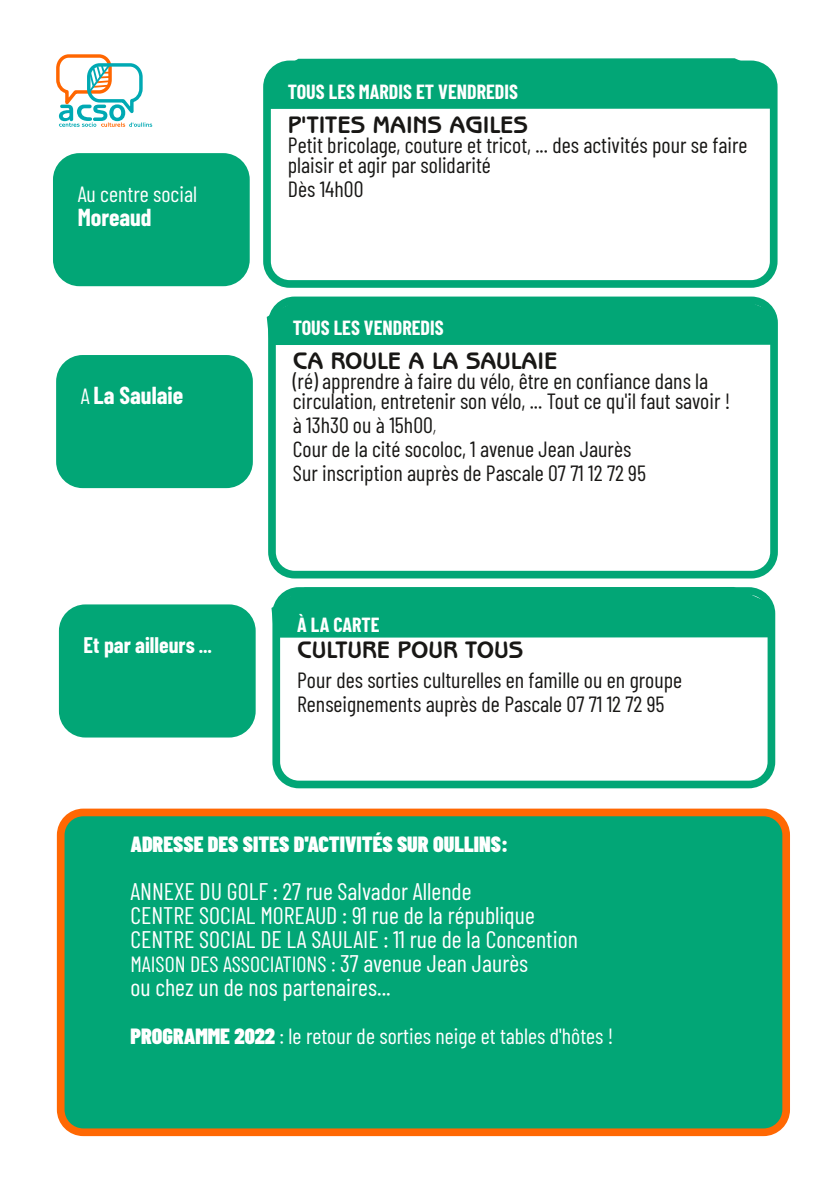
<style>
.page{position:relative;width:840px;height:1191px;background:#fff}
.page>*{position:absolute;margin:0;border:0;box-sizing:border-box;transform-origin:0 0}
.t1{font:24px/24px "Barlow Condensed";color:#fff}
.t2{font:700 24px "Benguiat Gothic Std";letter-spacing:-.005em;color:#181715}
.t3{font:700 24px "Barlow Condensed";color:#fff}
.t4{font:22px/24px "Barlow Condensed";color:#181715}
.t5{font:22px "Barlow Condensed";color:#fff}
.t6{font:900 22px "Barlow Condensed";color:#fff}
.t7{font:700 22px "Barlow Condensed";color:#fff}
.t8{font:700 20px "Barlow Condensed";color:#fff}
.s1{font-weight:400;font-size:22px}
.s2{font-size:20px}
.s3{font-weight:300;font-style:italic;font-size:20px}
.s4{font-size:24px}
.s5{font-weight:900}
</style>
<div class="page">
<div style="left:61px;top:812px;width:724px;height:320px;background:#02a676;border-radius:23px"></div>
<div style="left:57px;top:808px;width:732px;height:328px;border:8px solid #ff6803;border-radius:23px"></div>
<div style="left:272px;top:58px;width:496px;height:51px;background:#02a676"></div>
<div style="left:266px;top:305px;width:502px;height:40px;background:#02a676"></div>
<div style="left:271px;top:596px;width:494px;height:41px;background:#02a676"></div>
<svg style="left:56px;top:54px;width:96px;height:73px"></svg>
<div style="left:57px;top:157px;width:189px;height:125px;background:#02a676;border-radius:23px"></div>
<div style="left:53px;top:153px;width:196px;height:133px;border:8px solid #02a676;border-radius:23px"></div>
<div style="left:263px;top:61px;width:514px;height:227px;border:8px solid #02a676;border-radius:23px"></div>
<div style="left:272px;top:587px;width:502px;height:201px;border:8px solid #02a676;border-radius:23px"></div>
<div style="left:268px;top:296px;width:509px;height:282px;border:8px solid #02a676;border-radius:23px"></div>
<div style="left:60px;top:359px;width:189px;height:125px;background:#02a676;border-radius:23px"></div>
<div style="left:56px;top:355px;width:197px;height:133px;border:8px solid #02a676;border-radius:23px"></div>
<div style="left:63px;top:608px;width:189px;height:125px;background:#02a676;border-radius:23px"></div>
<div style="left:59px;top:604px;width:196px;height:133px;border:8px solid #02a676;border-radius:23px"></div>
<p class="t5" style="left:78px;top:180px;width:121px">Au centre social</p>
<p class="t3" style="left:78px;top:202px;width:75px">Moreaud</p>
<p class="t3" style="left:81px;top:380px;width:104px"><span class="s1">A</span> La Saulaie</p>
<p class="t7" style="left:84px;top:631px;width:130px">Et par ailleurs <span class="s2">...</span></p>
<p class="t8" style="left:288px;top:79px;width:231px">TOUS LES MARDIS ET VENDREDIS</p>
<p class="t2" style="left:288px;top:117px;width:242px">P'TITES MAINS AGILES</p>
<p class="t4" style="left:288px;top:135px;width:461px;line-height:20px">Petit bricolage, couture et tricot, ... des activités pour se faire plaisir et agir par solidarité</p>
<p class="t4" style="left:288px;top:177px;width:77px">Dès 14h00</p>
<p class="t8" style="left:293px;top:315px;width:152px">TOUS LES VENDREDIS</p>
<p class="t2" style="left:293px;top:353px;width:266px">CA ROULE A LA SAULAIE</p>
<p class="t4" style="left:293px;top:371px;width:439px;line-height:20px">(ré) apprendre à faire du vélo, être en confiance dans la circulation, entretenir son vélo, ... Tout ce qu'il faut savoir !</p>
<p class="t4" style="left:293px;top:413px;width:354px">à 13h30 ou à 15h00<span class="s3">,<br></span>Cour de la cité socoloc, 1 avenue Jean Jaurès<br>Sur inscription auprès de Pascale 07 71 12 72 95</p>
<p class="t8" style="left:297px;top:612px;width:84px">À LA CARTE</p>
<p class="t2" style="left:297px;top:641px;width:228px">CULTURE POUR TOUS</p>
<p class="t4" style="left:297px;top:667px;width:386px">Pour des sorties culturelles en famille ou en groupe<br>Renseignements auprès de Pascale 07 71 12 72 95</p>
<p class="t6" style="left:130px;top:830px;width:379px">ADRESSE DES SITES D'ACTIVITÉS SUR OULLINS:</p>
<p class="t1" style="left:130px;top:878px;width:448px">ANNEXE DU GOLF : 27 rue Salvador Allende<br>CENTRE SOCIAL MOREAUD : 91 rue de la république<br>CENTRE SOCIAL DE LA SAULAIE : 11 rue de la Concention</p>
<p class="t5" style="left:130px;top:950px;width:399px">MAISON DES ASSOCIATIONS : <span class="s4">37 avenue Jean Jaurès</span></p>
<p class="t1" style="left:130px;top:974px;width:262px">ou chez un de nos partenaires...</p>
<p class="t5" style="left:130px;top:1022px;width:484px"><span class="s5">PROGRAMME 2022</span> : le retour de sorties neige et tables d'hôtes !</p>
</div>
